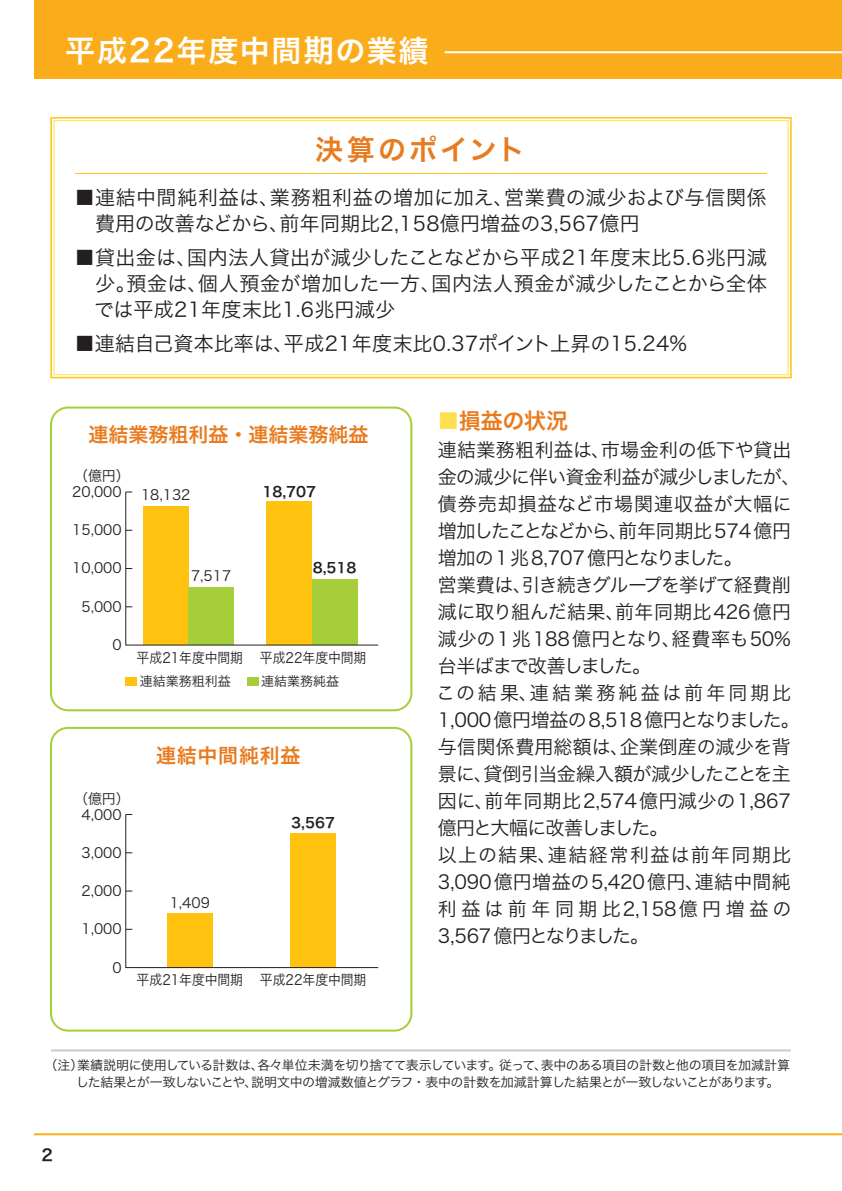
<style>
.page{position:relative;width:842px;height:1191px;background:#fff}
.page>*{position:absolute;margin:0;border:0;box-sizing:border-box;transform-origin:0 0}
.t1{font:30px "Hira Kaku Pro W6 90 pv RKSJ H";letter-spacing:.055em;color:#fff}
.t2{font:28px "Hira Kaku Pro W6 90 pv RKSJ H";letter-spacing:.105em;color:#e87b1e}
.t3{font:22px "Hira Kaku Pro W6 90 pv RKSJ H";letter-spacing:-.01em;color:#e87b1e}
.t4{font:20px/26px "Hira Kaku Pro W3 90 pv RKSJ H";letter-spacing:.015em;color:#231f20}
.t5{font:20px "Hira Kaku Pro W6 90 pv RKSJ H";color:#e87b1e}
.t6{font:20px "Hira Kaku Pro W6 90 pv RKSJ H";letter-spacing:.04em;color:#e87b1e}
.t7{font:19px/27px "Hira Kaku Pro W3 90 pv RKSJ H";letter-spacing:-.01em;color:#231f20}
.t8{font:16px "Hira Kaku Pro W6 90 pv RKSJ H";color:#231f20}
.t9{font:14px "Hira Kaku Pro W3 90 pv RKSJ H";color:#231f20}
.t10{font:14px "Hira Kaku Pro W3 90 pv RKSJ H";color:#231f20;scale:.92 1}
.t11{font:14px "Hira Kaku Pro W6 90 pv RKSJ H";color:#231f20}
.t12{font:13px/17px "Hira Kaku Pro W3 90 pv RKSJ H";letter-spacing:-.05em;color:#231f20}
.t13{font:13px "Hira Kaku Pro W3 90 pv RKSJ H";color:#231f20}
.s1{font-size:30.8px}
.s2{color:#ffde4f}
</style>
<div class="page">
<div style="left:34px;top:0;width:808px;height:78px;background:#fbac1b"></div>
<hr style="left:34px;top:1133px;width:808px;height:2px;background:#fbac1b">
<hr style="left:445px;top:51px;width:397px;height:2px;background:#fff">
<hr style="left:51px;top:1049px;width:740px;height:2px;background:#c6cacc">
<hr style="left:75px;top:173px;width:692px;height:1px;background:#ffc20e">
<div style="left:50px;top:117px;width:742px;height:261px;border:2px solid #ffc20e"></div>
<div style="left:53px;top:120px;width:736px;height:255px;border:1px solid #ffde4f"></div>
<div style="left:247px;top:677px;width:11px;height:8px;background:#a6ce39"></div>
<div style="left:126px;top:677px;width:11px;height:8px;background:#ffc20e"></div>
<div style="left:50px;top:406px;width:362px;height:305px;border:2px solid #a6ce39;border-radius:17px"></div>
<div style="left:50px;top:727px;width:362px;height:304px;border:2px solid #a6ce39;border-radius:17px"></div>
<svg style="left:125px;top:814px;width:254px;height:154px"></svg>
<svg style="left:125px;top:491px;width:254px;height:154px"></svg>
<h1 class="t1" style="left:65px;top:39px;width:365px">平成<span class="s1">22</span>年度中間<span class="s1">期</span>の業績</h1>
<h2 class="t2" style="left:315px;top:139px;width:212px">決算のポイント</h2>
<p class="t4" style="left:95px;top:187px;width:673px;text-indent:-20px">■連結中間純利益は、業務粗利益の増加に加え、営業費の減少および与信関係費用の改善などから、前年同期比2,158億円増益の3,567億円</p>
<p class="t4" style="left:94px;top:247px;width:674px;text-align:justify;text-indent:-19px">■貸出金は、国内法人貸出が減少したことなどから平成21年度末比5.6兆円減少。預金は、個人預金が増加した一方、国内法人預金が減少したことから全体では平成21年度末比1.6兆円減少</p>
<p class="t4" style="left:75px;top:333px;width:614px">■連結自己資本比率は、平成21年度末比0.37ポイント上昇の15.24%</p>
<p class="t5" style="left:88px;top:426px;width:281px">連結業務粗利益・連結業務純益</p>
<p class="t9" style="left:74px;top:470px;width:57px">（億円）</p>
<p class="t9" style="left:72px;top:486px;width:51px">20,000</p>
<p class="t9" style="left:72px;top:524px;width:51px">15,000</p>
<p class="t9" style="left:72px;top:563px;width:51px">10,000</p>
<p class="t9" style="left:81px;top:601px;width:42px">5,000</p>
<p class="t9" style="left:112px;top:640px;width:11px">0</p>
<p class="t9" style="left:141px;top:489px;width:51px">18,132</p>
<p class="t9" style="left:191px;top:570px;width:42px">7,517</p>
<p class="t11" style="left:262px;top:486px;width:55px">18,707</p>
<p class="t11" style="left:313px;top:563px;width:45px">8,518</p>
<p class="t10" style="left:137px;top:652px;width:251px">平成21年度中間期 平成22年度中間期</p>
<p class="t13" style="left:140px;top:676px;width:92px">連結業務粗利益</p>
<p class="t12" style="left:261px;top:674px;width:79px">連結業務純益</p>
<p class="t9" style="left:74px;top:793px;width:57px">（億円）</p>
<p class="t9" style="left:81px;top:810px;width:42px">4,000</p>
<p class="t9" style="left:82px;top:847px;width:42px">3,000</p>
<p class="t9" style="left:82px;top:885px;width:42px">2,000</p>
<p class="t9" style="left:82px;top:923px;width:42px">1,000</p>
<p class="t9" style="left:112px;top:963px;width:11px">0</p>
<p class="t6" style="left:156px;top:748px;width:146px">連結中間純利益</p>
<p class="t9" style="left:170px;top:897px;width:42px">1,409</p>
<p class="t11" style="left:291px;top:817px;width:45px">3,567</p>
<p class="t10" style="left:137px;top:974px;width:251px">平成21年度中間期 平成22年度中間期</p>
<p class="t3" style="left:437px;top:412px;width:132px"><span class="s2">■</span>損益の状況</p>
<p class="t7" style="left:436px;top:438px;width:366px">連結業務粗利益は、市場金利の低下や貸出金の減少に伴い資金利益が減少しましたが、債券売却損益など市場関連収益が大幅に増加したことなどから、前年同期比 574 億円増加の1兆8,707億円となりました。<br>営業費は、引き続きグループを挙げて経費削減に取り組んだ結果、前年同期比426億円減少の1兆188億円となり、経費率も50%台半ばまで改善しました。<br>この結果、連結業務純益は前年同期比<br>1,000億円増益の8,518億円となりました。与信関係費用総額は、企業倒産の減少を背景に、貸倒引当金繰入額が減少したことを主因に、前年同期比2,574億円減少の1,867億円と大幅に改善しました。<br>以上の結果、連結経常利益は前年同期比<br>3,090億円増益の5,420億円、連結中間純利益は前年同期比2,158億円増益の<br>3,567 億円となりました。</p>
<p class="t12" style="left:76px;top:1058px;width:715px;text-indent:-32px">（注）業績説明に使用している計数は、各々単位未満を切り捨てて表示しています。従って、表中のある項目の計数と他の項目を加減計算した結果とが一致しないことや、説明文中の増減数値とグラフ・表中の計数を加減計算した結果とが一致しないことがあります。</p>
<p class="t8" style="left:42px;top:1149px;width:13px">2</p>
</div>
